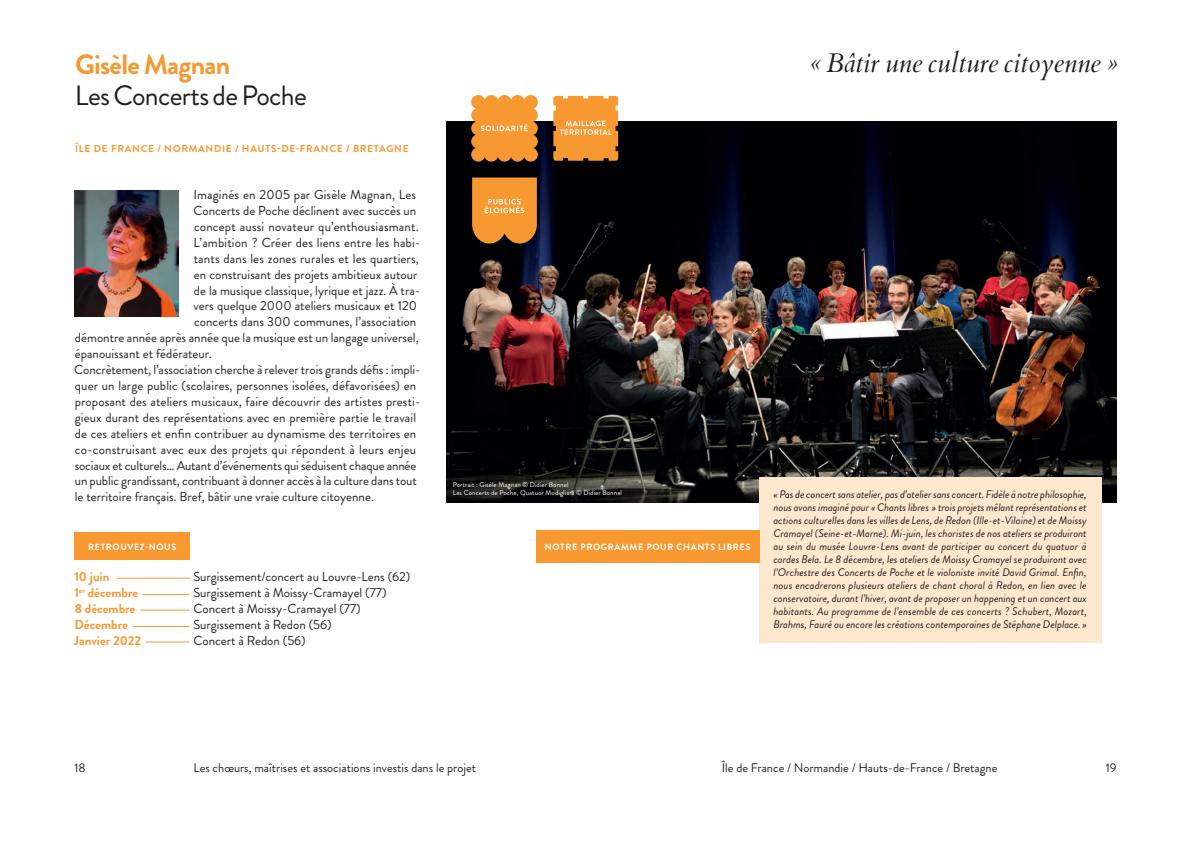
<style>
.page{position:relative;width:1191px;height:842px;background:#fff}
.page>*{position:absolute;margin:0;border:0;box-sizing:border-box;transform-origin:0 0}
.t1{font:28px "Brandon Grotesque";letter-spacing:-.025em;color:#231f20}
.t2{font:700 28px "Brandon Grotesque";letter-spacing:-.025em;color:#f79831}
.t3{font:italic 27px "Cardo";color:#231f20}
.t4{font:13px/15.9px "Brandon Grotesque";color:#231f20}
.t5{font:700 13px/15.9px "Brandon Grotesque";color:#f79831}
.t6{font:12.5px "Brandon Grotesque";color:#231f20}
.t7{font:italic 11px/13px "Brandon Grotesque";color:#231f20;text-align:justify}
.t8{font:700 10px "Brandon Grotesque";letter-spacing:.07em;color:#f79831}
.t9{font:700 9px "Brandon Grotesque";letter-spacing:.07em;color:#fff}
.t10{font:7px/8px "Brandon Grotesque";letter-spacing:.01em;color:#fff}
</style>
<div class="page">
<img style="left:74px;top:190px;width:105px;height:126px">
<img style="left:446px;top:122px;width:670px;height:380px">
<hr style="left:141px;top:610px;width:48px;height:1px;background:#f79831">
<hr style="left:143px;top:594px;width:46px;height:1px;background:#f79831">
<hr style="left:133px;top:626px;width:56px;height:1px;background:#f79831">
<hr style="left:146px;top:641px;width:43px;height:1px;background:#f79831">
<hr style="left:117px;top:578px;width:73px;height:1px;background:#f79831">
<div style="left:759px;top:477px;width:342px;height:165px;background:#fee7cf"></div>
<div style="left:74px;top:532px;width:116px;height:28px;background:#f79831"></div>
<div style="left:536px;top:530px;width:223px;height:33px;background:#f79831"></div>
<svg style="left:553px;top:96px;width:65px;height:65px;background:#f09a3d"></svg>
<svg style="left:471px;top:95px;width:67px;height:67px;background:#eb963a"></svg>
<svg style="left:472px;top:178px;width:65px;height:66px;background:#e79236"></svg>
<h1 class="t2" style="left:75px;top:44px;width:157px">GISÈLE MAGNAN</h1>
<h1 class="t1" style="left:75px;top:76px;width:233px">Les Concerts de Poche</h1>
<p class="t8" style="left:75px;top:142px;width:335px">ÎLE DE FRANCE / NORMANDIE / HAUTS-DE-FRANCE / BRETAGNE</p>
<p class="t4" style="left:193px;top:187px;width:224px">Imaginés en 2005 par Gisèle Magnan, Les</p>
<p class="t4" style="left:193px;top:203px;width:224px">Concerts de Poche déclinent avec succès un</p>
<p class="t4" style="left:194px;top:219px;width:226px">concept aussi novateur qu’enthousiasmant.</p>
<p class="t4" style="left:193px;top:235px;width:228px">L’ambition ? Créer des liens entre les habi-</p>
<p class="t4" style="left:194px;top:251px;width:227px">tants dans les zones rurales et les quartiers,</p>
<p class="t4" style="left:194px;top:266px;width:225px">en construisant des projets ambitieux autour</p>
<p class="t4" style="left:194px;top:282px;width:228px">de la musique classique, lyrique et jazz. À tra-</p>
<p class="t4" style="left:194px;top:298px;width:225px">vers quelque 2000 ateliers musicaux et 120</p>
<p class="t4" style="left:194px;top:314px;width:224px">concerts dans 300 communes, l’association</p>
<p class="t4" style="left:75px;top:330px;width:345px">démontre année après année que la musique est un langage universel,</p>
<p class="t4" style="left:75px;top:346px;width:138px">épanouissant et fédérateur.</p>
<p class="t4" style="left:74px;top:362px;width:348px">Concrètement, l’association cherche à relever trois grands défis : impli-</p>
<p class="t4" style="left:75px;top:378px;width:343px">quer un large public (scolaires, personnes isolées, défavorisées) en</p>
<p class="t4" style="left:75px;top:394px;width:347px">proposant des ateliers musicaux, faire découvrir des artistes presti-</p>
<p class="t4" style="left:75px;top:410px;width:343px">gieux durant des représentations avec en première partie le travail</p>
<p class="t4" style="left:75px;top:425px;width:343px">de ces ateliers et enfin contribuer au dynamisme des territoires en</p>
<p class="t4" style="left:75px;top:441px;width:343px">co-construisant avec eux des projets qui répondent à leurs enjeu</p>
<p class="t4" style="left:75px;top:457px;width:343px">sociaux et culturels… Autant d’événements qui séduisent chaque année</p>
<p class="t4" style="left:75px;top:473px;width:343px">un public grandissant, contribuant à donner accès à la culture dans tout</p>
<p class="t4" style="left:75px;top:489px;width:301px">le territoire français. Bref, bâtir une vraie culture citoyenne.</p>
<p class="t10" style="left:453px;top:480px;width:171px">Portrait : Gisèle Magnan © Didier Bonnel<br>Les Concerts de Poche, Quatuor Modigliani © Didier Bonnel</p>
<p class="t9" style="left:88px;top:540px;width:14px">RETROU</p>
<p class="t9" style="left:127px;top:540px;width:29px">VEZ-NOUS</p>
<p class="t9" style="left:545px;top:540px;width:15px">NOTRE</p>
<p class="t9" style="left:580px;top:540px;width:14px">PROGRAMME</p>
<p class="t9" style="left:646px;top:540px;width:14px">POUR</p>
<p class="t9" style="left:676px;top:540px;width:8px">CHANTS</p>
<p class="t9" style="left:718px;top:540px;width:7px">LIBRES</p>
<p class="t5" style="left:74px;top:569px;width:69px">10 JUIN<br>1<sup>ER</sup> DÉCEMBRE<br>8 DÉCEMBRE<br>DÉCEMBRE<br>JANVIER 2022</p>
<p class="t4" style="left:193px;top:569px;width:218px">Surgissement/concert au Louvre-Lens (62)<br>Surgissement à Moissy-Cramayel (77)<br>Concert à Moissy-Cramayel (77)<br>Surgissement à Redon (56)<br>Concert à Redon (56)</p>
<h2 class="t3" style="left:810px;top:47px;width:309px">« Bâtir une culture citoyenne »</h2>
<p class="t7" style="left:773px;top:488px;width:315px">« Pas de concert sans atelier, pas d’atelier sans concert. Fidèle à notre philosophie, nous avons imaginé pour « Chants libres » trois projets mêlant représentations et actions culturelles dans les villes de Lens, de Redon (Ille-et-Vilaine) et de Moissy Cramayel (Seine-et-Marne). Mi-juin, les choristes de nos ateliers se produiront au sein du musée Louvre-Lens avant de participer au concert du quatuor à cordes Bela. Le 8 décembre, les ateliers de Moissy Cramayel se produiront avec l’Orchestre des Concerts de Poche et le violoniste invité David Grimal. Enfin, nous encadrerons plusieurs ateliers de chant choral à Redon, en lien avec le conservatoire, durant l’hiver, avant de proposer un happening et un concert aux habitants. Au programme de l’ensemble de ces concerts ? Schubert, Mozart, Brahms, Fauré ou encore les créations contemporaines de Stéphane Delplace. »</p>
<p class="t6" style="left:74px;top:759px;width:13px">18</p>
<p class="t6" style="left:193px;top:759px;width:284px">Les chœurs, maîtrises et associations investis dans le projet</p>
<p class="t6" style="left:722px;top:759px;width:277px">Île de France / Normandie / Hauts-de-France / Bretagne</p>
<p class="t6" style="left:1105px;top:759px;width:12px">19</p>
</div>
